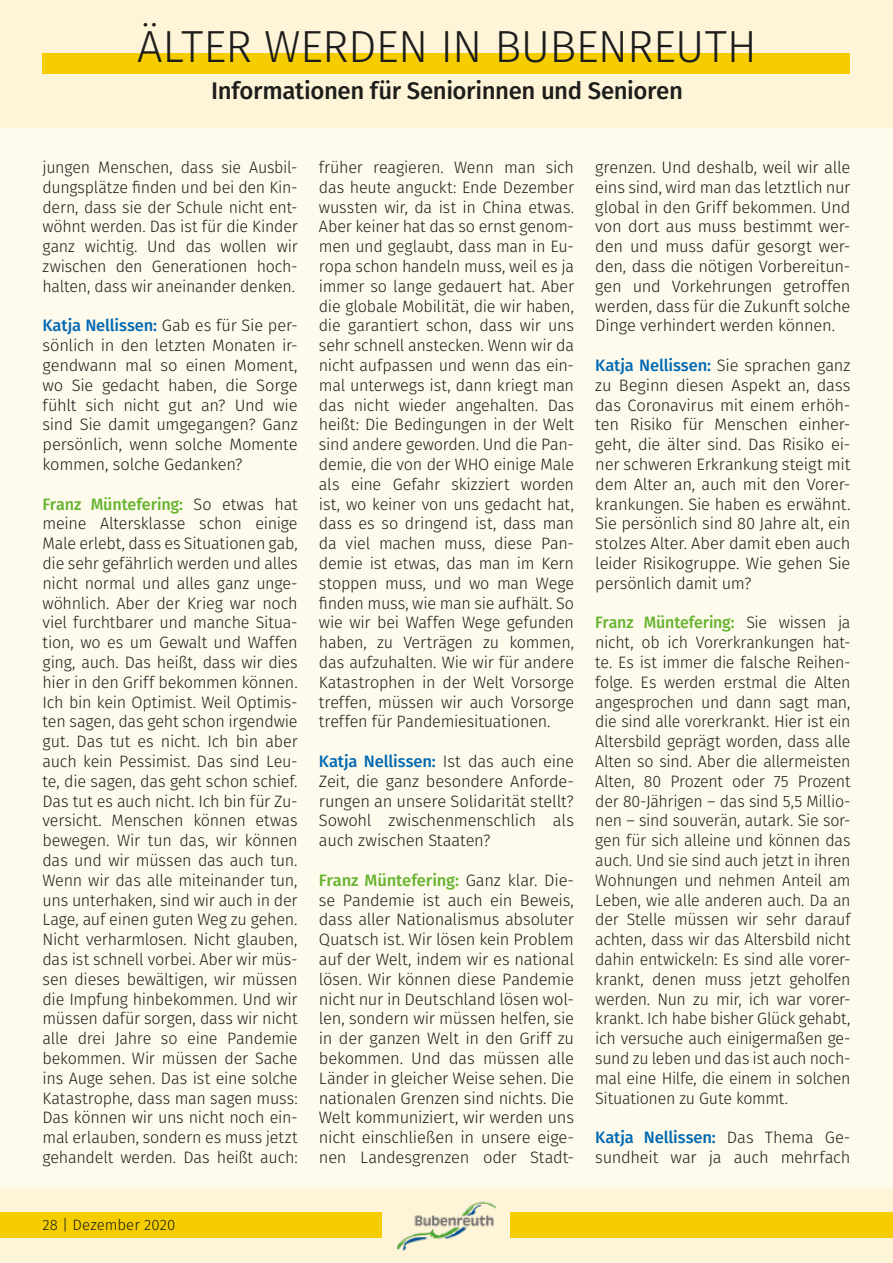
<style>
.page{position:relative;width:893px;height:1263px;background:#fef5d9}
.page>*{position:absolute;margin:0;border:0;box-sizing:border-box;transform-origin:0 0}
.t1{font:300 45px "Fira Sans";letter-spacing:-.015em;color:#1d1d1b}
.t2{font:500 24px "Fira Sans";letter-spacing:-.015em;color:#1d1d1b}
.t3{font:300 16.5px/19.8px "Fira Sans";letter-spacing:-.015em;color:#1d1d1b;text-align:justify}
.t4{font:300 15px "Fira Sans";letter-spacing:.005em;color:#1d1d1b}
.s1{font-weight:500;color:#0069b3}
.s2{font-weight:500;color:#65b32e}
</style>
<div class="page">
<div style="left:0;top:1212px;width:893px;height:26px;background:#f5cd00"></div>
<div style="left:383px;top:1195px;width:127px;height:68px;background:#fef5d9"></div>
<img style="left:396px;top:1201px;width:100px;height:50px">
<div style="left:43px;top:53px;width:807px;height:21px;background:#f5cd00"></div>
<div style="left:0;top:128px;width:893px;height:1058px;background:#fefaec"></div>
<h1 class="t1" style="left:137px;top:15px;width:621px">ÄLTER WERDEN IN BUBENREUTH</h1>
<h2 class="t2" style="left:211px;top:74px;width:473px">Informationen für Seniorinnen und Senioren</h2>
<p class="t3" style="left:43px;top:158px;width:257px">jungen Menschen, dass sie Ausbil&shy;dungsplätze finden und bei den Kin&shy;dern, dass sie der Schule nicht ent&shy;wöhnt werden. Das ist für die Kinder ganz wichtig. Und das wollen wir zwischen den Generationen hoch&shy;halten, dass wir aneinander denken.</p>
<p class="t3" style="left:43px;top:317px;width:257px"><span class="s1">Katja Nellissen:</span> Gab es für Sie per&shy;sönlich in den letzten Monaten ir&shy;gendwann mal so einen Moment, wo Sie gedacht haben, die Sorge fühlt sich nicht gut an? Und wie sind Sie damit umgegangen? Ganz persönlich, wenn solche Momente kommen, solche Gedanken?</p>
<p class="t3" style="left:43px;top:495px;width:257px"><span class="s2">Franz Müntefering:</span> So etwas hat meine Altersklasse schon einige Male erlebt, dass es Situationen gab, die sehr gefährlich werden und alles nicht normal und alles ganz unge&shy;wöhnlich. Aber der Krieg war noch viel furchtbarer und manche Situa&shy;tion, wo es um Gewalt und Waffen ging, auch. Das heißt, dass wir dies hier in den Griff bekommen können.<br>Ich bin kein Optimist. Weil Optimis&shy;ten sagen, das geht schon irgendwie gut. Das tut es nicht. Ich bin aber auch kein Pessimist. Das sind Leu&shy;te, die sagen, das geht schon schief.<br>Das tut es auch nicht. Ich bin für Zu&shy;versicht. Menschen können etwas bewegen. Wir tun das, wir können das und wir müssen das auch tun.<br>Wenn wir das alle miteinander tun, uns unterhaken, sind wir auch in der Lage, auf einen guten Weg zu gehen.<br>Nicht verharmlosen. Nicht glauben, das ist schnell vorbei. Aber wir müs&shy;sen dieses bewältigen, wir müssen die Impfung hinbekommen. Und wir müssen dafür sorgen, dass wir nicht alle drei Jahre so eine Pandemie bekommen. Wir müssen der Sache ins Auge sehen. Das ist eine solche Katastrophe, dass man sagen muss:<br>Das können wir uns nicht noch ein&shy;mal erlauben, sondern es muss jetzt gehandelt werden. Das heißt auch:</p>
<p class="t4" style="left:43px;top:1214px;width:134px">28 | Dezember 2020</p>
<p class="t3" style="left:319px;top:158px;width:257px">früher reagieren. Wenn man sich das heute anguckt: Ende Dezember wussten wir, da ist in China etwas.<br>Aber keiner hat das so ernst genom&shy;men und geglaubt, dass man in Eu&shy;ropa schon handeln muss, weil es ja immer so lange gedauert hat. Aber die globale Mobilität, die wir haben, die garantiert schon, dass wir uns sehr schnell anstecken. Wenn wir da nicht aufpassen und wenn das ein&shy;mal unterwegs ist, dann kriegt man das nicht wieder angehalten. Das heißt: Die Bedingungen in der Welt sind andere geworden. Und die Pan&shy;demie, die von der WHO einige Male als eine Gefahr skizziert worden ist, wo keiner von uns gedacht hat, dass es so dringend ist, dass man da viel machen muss, diese Pan&shy;demie ist etwas, das man im Kern stoppen muss, und wo man Wege finden muss, wie man sie aufhält. So wie wir bei Waffen Wege gefunden haben, zu Verträgen zu kommen, das aufzuhalten. Wie wir für andere Katastrophen in der Welt Vorsorge treffen, müssen wir auch Vorsorge treffen für Pandemiesituationen.</p>
<p class="t3" style="left:319px;top:752px;width:257px"><span class="s1">Katja Nellissen:</span> Ist das auch eine Zeit, die ganz besondere Anforde&shy;rungen an unsere Solidarität stellt?<br>Sowohl zwischenmenschlich als auch zwischen Staaten?</p>
<p class="t3" style="left:319px;top:871px;width:257px"><span class="s2">Franz Müntefering:</span> Ganz klar. Die&shy;se Pandemie ist auch ein Beweis, dass aller Nationalismus absoluter Quatsch ist. Wir lösen kein Problem auf der Welt, indem wir es national lösen. Wir können diese Pandemie nicht nur in Deutschland lösen wol&shy;len, sondern wir müssen helfen, sie in der ganzen Welt in den Griff zu bekommen. Und das müssen alle Länder in gleicher Weise sehen. Die nationalen Grenzen sind nichts. Die Welt kommuniziert, wir werden uns nicht einschließen in unsere eige&shy;nen Landesgrenzen oder Stadt-</p>
<p class="t3" style="left:595px;top:158px;width:257px">grenzen. Und deshalb, weil wir alle eins sind, wird man das letztlich nur global in den Griff bekommen. Und von dort aus muss bestimmt wer&shy;den und muss dafür gesorgt wer&shy;den, dass die nötigen Vorbereitun&shy;gen und Vorkehrungen getroffen werden, dass für die Zukunft solche Dinge verhindert werden können.</p>
<p class="t3" style="left:595px;top:356px;width:257px"><span class="s1">Katja Nellissen:</span> Sie sprachen ganz zu Beginn diesen Aspekt an, dass das Coronavirus mit einem erhöh&shy;ten Risiko für Menschen einher&shy;geht, die älter sind. Das Risiko ei&shy;ner schweren Erkrankung steigt mit dem Alter an, auch mit den Vorer&shy;krankungen. Sie haben es erwähnt.<br>Sie persönlich sind 80 Jahre alt, ein stolzes Alter. Aber damit eben auch leider Risikogruppe. Wie gehen Sie persönlich damit um?</p>
<p class="t3" style="left:595px;top:614px;width:257px"><span class="s2">Franz Müntefering:</span> Sie wissen ja nicht, ob ich Vorerkrankungen hat&shy;te. Es ist immer die falsche Reihen&shy;folge. Es werden erstmal die Alten angesprochen und dann sagt man, die sind alle vorerkrankt. Hier ist ein Altersbild geprägt worden, dass alle Alten so sind. Aber die allermeisten Alten, 80 Prozent oder 75 Prozent der 80-Jährigen – das sind 5,5 Millio&shy;nen – sind souverän, autark. Sie sor&shy;gen für sich alleine und können das auch. Und sie sind auch jetzt in ihren Wohnungen und nehmen Anteil am Leben, wie alle anderen auch. Da an der Stelle müssen wir sehr darauf achten, dass wir das Altersbild nicht dahin entwickeln: Es sind alle vorer&shy;krankt, denen muss jetzt geholfen werden. Nun zu mir, ich war vorer&shy;krankt. Ich habe bisher Glück gehabt, ich versuche auch einigermaßen ge&shy;sund zu leben und das ist auch noch&shy;mal eine Hilfe, die einem in solchen Situationen zu Gute kommt.</p>
<p class="t3" style="left:595px;top:1129px;width:257px"><span class="s1">Katja Nellissen:</span> Das Thema Ge&shy;sundheit war ja auch mehrfach</p>
</div>
